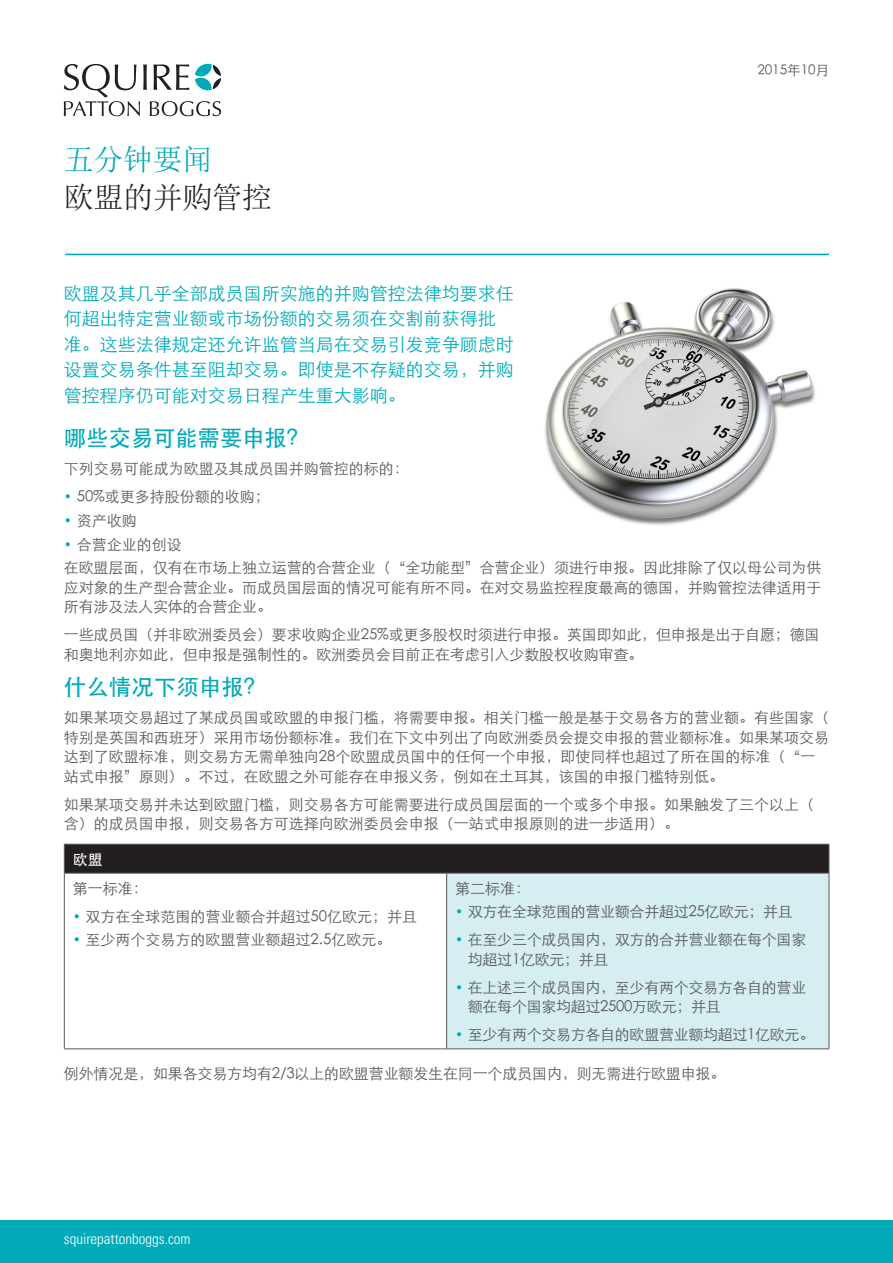
<style>
.page{position:relative;width:893px;height:1263px;background:#fff}
.page>*{position:absolute;margin:0;border:0;box-sizing:border-box;transform-origin:0 0}
.t1{font:30px "Sim Sun";letter-spacing:-.01em;color:#231f20}
.t2{font:30px "Sim Sun";letter-spacing:-.01em;color:#00aab8}
.Body_Main_Heading{font:22.5px "ST Heiti";letter-spacing:-.01em;color:#00aab8}
.t3{font:18px/25.5px "ST Xihei";color:#00aab8}
.Body{font:15px/19.5px "ST Xihei";color:#57585a}
.Body-2{font:15px/19.5px "ST Xihei";letter-spacing:-.02em;color:#57585a}
.t4{font:15px "Univers LTCYR 47 Light Cond";color:#fff}
.Bullet_Teal{font:15px "ST Xihei";color:#57585a}
.Bullet_Teal-2{font:15px "ST Heiti";color:#fff}
.t5{font:13.5px "ST Xihei";color:#57585a}
.s1{font-size:13.5px;color:#00aab8}
</style>
<div class="page">
<svg style="left:64px;top:64px;width:157px;height:52px"></svg>
<hr style="left:65px;top:254px;width:764px;height:1px;background:#00aab8">
<div style="left:447px;top:873px;width:382px;height:176px;background:#d6edf1"></div>
<hr style="left:64px;top:873px;width:1px;height:175px;background:#57585a">
<div style="left:64px;top:844px;width:766px;height:29px;background:#231f20"></div>
<hr style="left:64px;top:844px;width:383px;height:1px;background:#57585a">
<hr style="left:447px;top:844px;width:382px;height:1px;background:#57585a">
<hr style="left:64px;top:873px;width:383px;height:1px;background:#57585a">
<hr style="left:64px;top:1048px;width:383px;height:1px;background:#57585a">
<hr style="left:447px;top:873px;width:382px;height:1px;background:#57585a">
<hr style="left:446px;top:873px;width:1px;height:175px;background:#57585a">
<hr style="left:829px;top:873px;width:1px;height:175px;background:#57585a">
<hr style="left:447px;top:1048px;width:382px;height:1px;background:#57585a">
<img style="left:545px;top:288px;width:270px;height:237px">
<div style="left:0;top:1220px;width:893px;height:43px;background:#00aab8"></div>
<p class="t2" style="left:64px;top:144px;width:150px">五分钟要闻</p>
<p class="t1" style="left:64px;top:182px;width:210px">欧盟的并购管控</p>
<p class="t5" style="left:757px;top:63px;width:73px">2015年10月</p>
<p class="t3" style="left:64px;top:281px;width:452px">欧盟及其几乎全部成员国所实施的并购管控法律均要求任何超出特定营业额或市场份额的交易须在交割前获得批准。这些法律规定还允许监管当局在交易引发竞争顾虑时设置交易条件甚至阻却交易。即使是不存疑的交易，并购管控程序仍可能对交易日程产生重大影响。</p>
<p class="Body_Main_Heading" style="left:64px;top:427px;width:247px">哪些交易可能需要申报？</p>
<p class="Body" style="left:64px;top:459px;width:347px">下列交易可能成为欧盟及其成员国并购管控的标的：</p>
<p class="Body" style="left:64px;top:487px;width:208px"><span class="s1">•</span> 50%或更多持股份额的收购；</p>
<p class="Body" style="left:64px;top:511px;width:74px"><span class="s1">•</span> 资产收购</p>
<p class="Body" style="left:64px;top:534px;width:119px"><span class="s1">•</span> 合营企业的创设</p>
<p class="Body" style="left:64px;top:558px;width:759px;text-align:justify">在欧盟层面，仅有在市场上独立运营的合营企业（“全功能型”合营企业）须进行申报。因此排除了仅以母公司为供应对象的生产型合营企业。而成员国层面的情况可能有所不同。在对交易监控程度最高的德国，并购管控法律适用于所有涉及法人实体的合营企业。</p>
<p class="Body" style="left:64px;top:625px;width:757px">一些成员国（并非欧洲委员会）要求收购企业25%或更多股权时须进行申报。英国即如此，但申报是出于自愿；德国和奥地利亦如此，但申报是强制性的。欧洲委员会目前正在考虑引入少数股权收购审查。</p>
<p class="Body_Main_Heading" style="left:64px;top:676px;width:204px">什么情况下须申报？</p>
<p class="Body" style="left:64px;top:708px;width:766px">如果某项交易超过了某成员国或欧盟的申报门槛，将需要申报。相关门槛一般是基于交易各方的营业额。有些国家（特别是英国和西班牙）采用市场份额标准。我们在下文中列出了向欧洲委员会提交申报的营业额标准。如果某项交易达到了欧盟标准，则交易方无需单独向28个欧盟成员国中的任何一个申报，即使同样也超过了所在国的标准（“一站式申报”原则）。不过，在欧盟之外可能存在申报义务，例如在土耳其，该国的申报门槛特别低。</p>
<p class="Body" style="left:64px;top:795px;width:751px">如果某项交易并未达到欧盟门槛，则交易各方可能需要进行成员国层面的一个或多个申报。如果触发了三个以上（含）的成员国申报，则交易各方可选择向欧洲委员会申报（一站式申报原则的进一步适用）。</p>
<p class="Bullet_Teal-2" style="left:73px;top:852px;width:32px">欧盟</p>
<p class="Body" style="left:73px;top:878px;width:77px">第一标准：</p>
<p class="Body" style="left:73px;top:906px;width:346px"><span class="s1">•</span> 双方在全球范围的营业额合并超过50亿欧元；并且</p>
<p class="Body" style="left:73px;top:930px;width:320px"><span class="s1">•</span> 至少两个交易方的欧盟营业额超过2.5亿欧元。</p>
<p class="Bullet_Teal" style="left:455px;top:881px;width:76px">第二标准：</p>
<p class="Body-2" style="left:455px;top:902px;width:339px"><span class="s1">•</span> 双方在全球范围的营业额合并超过25亿欧元；并且</p>
<p class="Body-2" style="left:468px;top:930px;width:340px;text-indent:-13px"><span class="s1">•</span> 在至少三个成员国内，双方的合并营业额在每个国家均超过1亿欧元；并且</p>
<p class="Body-2" style="left:468px;top:978px;width:340px;text-indent:-13px"><span class="s1">•</span> 在上述三个成员国内，至少有两个交易方各自的营业额在每个国家均超过2500万欧元；并且</p>
<p class="Body-2" style="left:455px;top:1025px;width:361px"><span class="s1">•</span> 至少有两个交易方各自的欧盟营业额均超过1亿欧元。</p>
<p class="Body" style="left:64px;top:1063px;width:663px">例外情况是，如果各交易方均有2/3以上的欧盟营业额发生在同一个成员国内，则无需进行欧盟申报。</p>
<p class="t4" style="left:64px;top:1228px;width:128px">squirepattonboggs.com</p>
</div>
